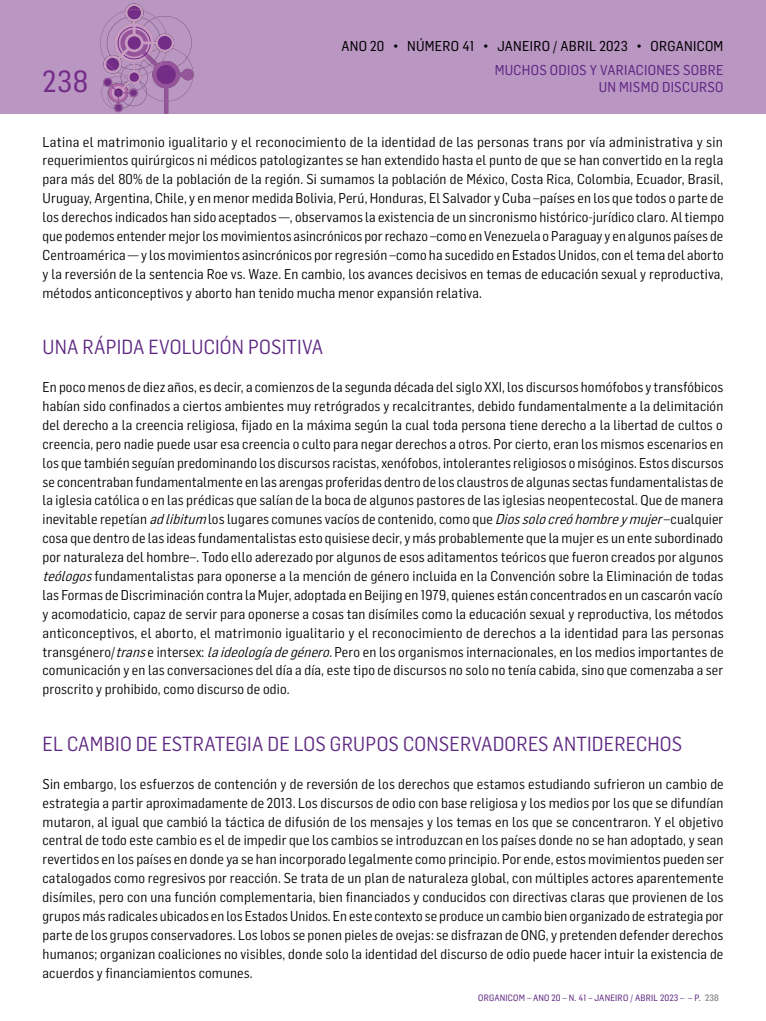
<style>
.page{position:relative;width:766px;height:1021px;background:#fff}
.page>*{position:absolute;margin:0;border:0;box-sizing:border-box;transform-origin:0 0}
.t1{font:30px "Flama Semicondensed Basic";color:#732d87}
.t2{font:20px "Flama Semicondensed";letter-spacing:.01em;color:#5f2882}
.t3{font:14px/18.9px "Flama Semicondensed";letter-spacing:.01em;color:#000;text-align:justify}
.t4{font:14px/16.8px "Flama Semicondensed Basic";letter-spacing:.02em;color:#5f2882;text-align:right}
.t5{font:14px "Flama Semicondensed Basic";letter-spacing:.02em;color:#000}
.t6{font:9px "Flama Semicondensed Basic";letter-spacing:.02em;color:#5f2882}
.s1{font-style:italic}
.s2{color:#9d9d9c}
</style>
<div class="page">
<div style="left:0;top:0;width:765px;height:113px;background:#ba96c3"></div>
<svg style="left:100px;top:3px;width:93px;height:110px"></svg>
<div style="left:158px;top:36px;width:14px;height:14px;background:#732d87;border-radius:50%"></div>
<div style="left:104px;top:79px;width:7px;height:7px;background:#732d87;border-radius:3px"></div>
<div style="left:128px;top:36px;width:13px;height:13px;background:#732d87;border-radius:50%"></div>
<div style="left:115px;top:89px;width:7px;height:7px;background:#732d87;border-radius:3px"></div>
<div style="left:129px;top:72px;width:10px;height:10px;background:#732d87;border-radius:5px"></div>
<h1 class="t1" style="left:43px;top:62px;width:47px">238</h1>
<p class="t5" style="left:341px;top:37px;width:383px">ANO 20 • NÚMERO 41 • JANEIRO / ABRIL 2023 • ORGANICOM</p>
<p class="t4" style="left:494px;top:61px;width:230px">MUCHOS ODIOS Y VARIACIONES SOBRE<br>UN MISMO DISCURSO</p>
<p class="t3" style="left:43px;top:131px;width:682px">Latina el matrimonio igualitario y el reconocimiento de la identidad de las personas trans por vía administrativa y sin requerimientos quirúrgicos ni médicos patologizantes se han extendido hasta el punto de que se han convertido en la regla para más del 80% de la población de la región. Si sumamos la población de México, Costa Rica, Colombia, Ecuador, Brasil, Uruguay, Argentina, Chile, y en menor medida Bolivia, Perú, Honduras, El Salvador y Cuba –países en los que todos o parte de los derechos indicados han sido aceptados —, observamos la existencia de un sincronismo histórico-jurídico claro. Al tiempo que podemos entender mejor los movimientos asincrónicos por rechazo –como en Venezuela o Paraguay y en algunos países de Centroamérica — y los movimientos asincrónicos por regresión –como ha sucedido en Estados Unidos, con el tema del aborto y la reversión de la sentencia Roe vs. Waze. En cambio, los avances decisivos en temas de educación sexual y reproductiva, métodos anticonceptivos y aborto han tenido mucha menor expansión relativa.</p>
<h2 class="t2" style="left:43px;top:334px;width:282px">UNA RÁPIDA EVOLUCIÓN POSITIVA</h2>
<p class="t3" style="left:43px;top:377px;width:682px">En poco menos de diez años, es decir, a comienzos de la segunda década del siglo XXI, los discursos homófobos y transfóbicos habían sido confinados a ciertos ambientes muy retrógrados y recalcitrantes, debido fundamentalmente a la delimitación del derecho a la creencia religiosa, fijado en la máxima según la cual toda persona tiene derecho a la libertad de cultos o creencia, pero nadie puede usar esa creencia o culto para negar derechos a otros. Por cierto, eran los mismos escenarios en los que también seguían predominando los discursos racistas, xenófobos, intolerantes religiosos o misóginos. Estos discursos se concentraban fundamentalmente en las arengas proferidas dentro de los claustros de algunas sectas fundamentalistas de la iglesia católica o en las prédicas que salían de la boca de algunos pastores de las iglesias neopentecostal. Que de manera inevitable repetían <span class="s1">adlibitum</span> los lugares comunes vacíos de contenido, como que <span class="s1">Diossolocreóhombreymujer</span>–cualquier cosa que dentro de las ideas fundamentalistas esto quisiese decir, y más probablemente que la mujer es un ente subordinado por naturaleza del hombre–. Todo ello aderezado por algunos de esos aditamentos teóricos que fueron creados por algunos <span class="s1">teólogos</span>fundamentalistas para oponerse a la mención de género incluida en la Convención sobre la Eliminación de todas las Formas de Discriminación contra la Mujer, adoptada en Beijing en 1979, quienes están concentrados en un cascarón vacío y acomodaticio, capaz de servir para oponerse a cosas tan disímiles como la educación sexual y reproductiva, los métodos anticonceptivos, el aborto, el matrimonio igualitario y el reconocimiento de derechos a la identidad para las personas transgénero/<span class="s1">trans</span>e intersex: <span class="s1">laideologíadegénero.</span>Pero en los organismos internacionales, en los medios importantes de comunicación y en las conversaciones del día a día, este tipo de discursos no solo no tenía cabida, sino que comenzaba a ser proscrito y prohibido, como discurso de odio.</p>
<h2 class="t2" style="left:43px;top:731px;width:641px">EL CAMBIO DE ESTRATEGIA DE LOS GRUPOS CONSERVADORES ANTIDERECHOS</h2>
<p class="t3" style="left:43px;top:773px;width:682px">Sin embargo, los esfuerzos de contención y de reversión de los derechos que estamos estudiando sufrieron un cambio de estrategia a partir aproximadamente de 2013. Los discursos de odio con base religiosa y los medios por los que se difundían mutaron, al igual que cambió la táctica de difusión de los mensajes y los temas en los que se concentraron. Y el objetivo central de todo este cambio es el de impedir que los cambios se introduzcan en los países donde no se han adoptado, y sean revertidos en los países en donde ya se han incorporado legalmente como principio. Por ende, estos movimientos pueden ser catalogados como regresivos por reacción. Se trata de un plan de naturaleza global, con múltiples actores aparentemente disímiles, pero con una función complementaria, bien financiados y conducidos con directivas claras que provienen de los grupos más radicales ubicados en los Estados Unidos. En este contexto se produce un cambio bien organizado de estrategia por parte de los grupos conservadores. Los lobos se ponen pieles de ovejas: se disfrazan de ONG, y pretenden defender derechos humanos; organizan coaliciones no visibles, donde solo la identidad del discurso de odio puede hacer intuir la existencia de acuerdos y financiamientos comunes.</p>
<p class="t6" style="left:478px;top:992px;width:242px">ORGANICOM – ANO 20 – N. 41 – JANEIRO / ABRIL 2023 – – P. <span class="s2">238</span></p>
</div>
